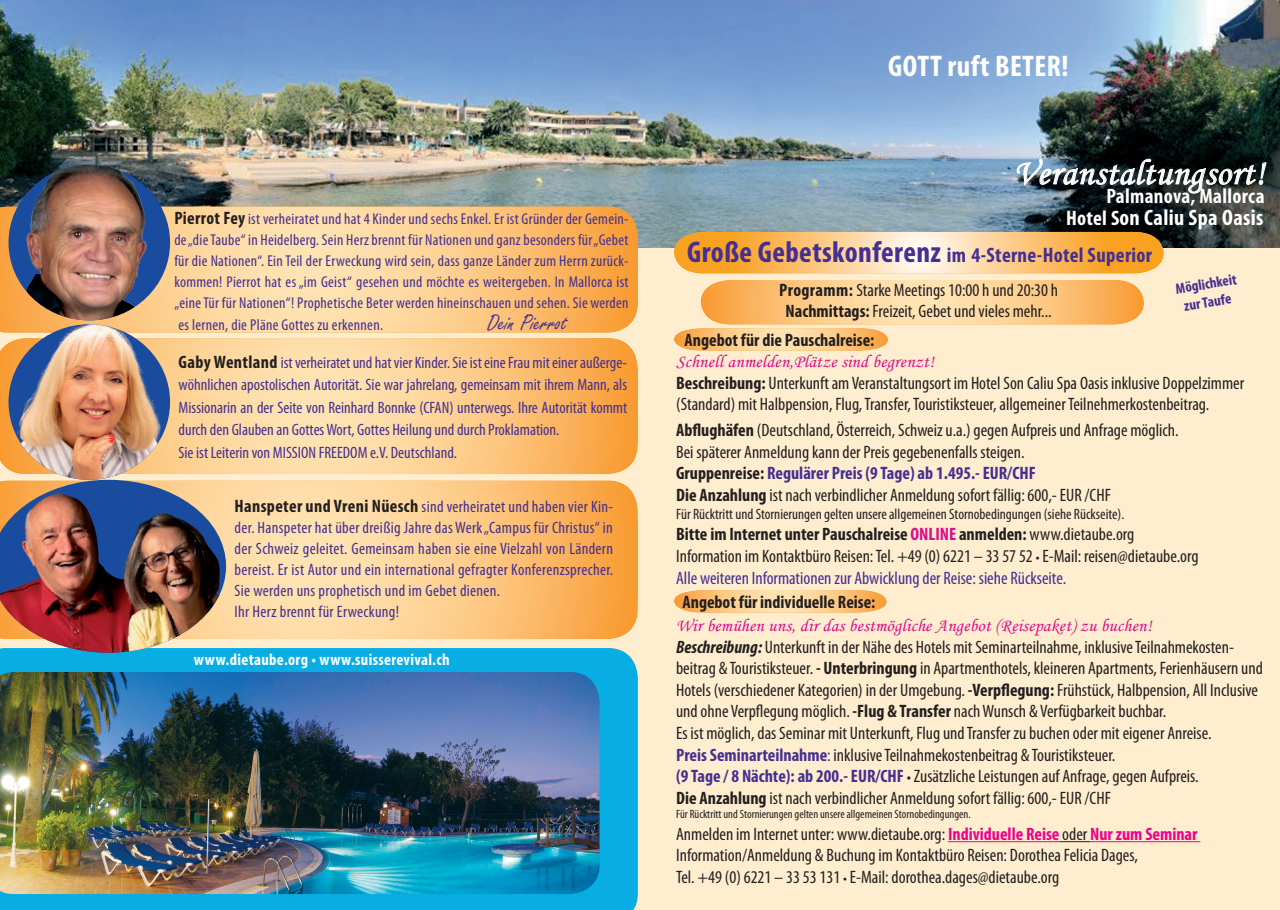
<style>
.page{position:relative;width:1280px;height:910px;background:#fff}
.page>*{position:absolute;margin:0;border:0;box-sizing:border-box;transform-origin:0 0}
.t1{font:36px "Monotype Corsiva";letter-spacing:.015em;color:#fff}
.t2{font:700 condensed 30px "Myriad Pro";letter-spacing:.015em;color:#fff}
.t3{font:24px "Freestyle Script";color:#452f92}
.t4{font:700 condensed 22.5px "Myriad Pro";letter-spacing:.015em;color:#fff}
.t5{font:700 condensed 21px "Myriad Pro";letter-spacing:.015em;color:#452f92}
.t6{font:700 condensed 21px "Myriad Pro";letter-spacing:.01em;color:#fff}
.t7{font:condensed 18px/21.6px "Myriad Pro";color:#231f20}
.t8{font:18px "Monotype Corsiva";letter-spacing:.015em;color:#dd098c}
.t9{font:700 condensed 18px "Myriad Pro";color:#231f20}
.t10{font:condensed 16.5px/22.5px "Myriad Pro";color:#452f92}
.t11{font:condensed 16.5px/21px "Myriad Pro";letter-spacing:.02em;color:#452f92}
.t12{font:700 condensed 16.5px "Myriad Pro";letter-spacing:.02em;color:#fff}
.t13{font:condensed 15.75px/21.1px "Myriad Pro";letter-spacing:.02em;color:#452f92;text-align:justify}
.t14{font:condensed 15px "Myriad Pro";color:#231f20}
.t15{font:700 condensed 15px/18px "Myriad Pro";color:#452f92;text-align:center}
.t16{font:condensed 12px "Myriad Pro";color:#231f20}
.s1{font-weight:700;font-size:18px;color:#231f20}
.s2{font-size:21px}
.s3{font-size:30px}
.s4{font-weight:700}
.s5{font-weight:700;color:#452f92}
.s6{font-weight:700;color:#dd098c}
.s7{font-size:15px}
.s8{color:#452f92}
.s9{font-weight:700;font-style:italic}
.s10{color:#343091}
.s11{font-weight:700;font-size:15px}
.s12{font-weight:700;color:#ed028c}
</style>
<div class="page">
<div style="left:0;top:210px;width:1280px;height:700px;background:#feedcf"></div>
<img style="left:0;top:0;width:1280px;height:248px">
<hr style="left:948px;top:841px;width:111px;height:1px;background:#ed028c">
<hr style="left:1059px;top:841px;width:31px;height:1px;background:#231f20">
<hr style="left:1090px;top:841px;width:110px;height:1px;background:#ed028c">
<svg style="left:674px;top:280px;width:470px;height:71px"></svg>
<svg style="left:674px;top:232px;width:490px;height:42px;background:#f9c375"></svg>
<div style="left:0;top:648px;width:638px;height:262px;background:#07ade3"></div>
<img style="left:0;top:672px;width:600px;height:222px">
<svg style="left:0;top:206px;width:638px;height:127px;background:#fbca87"></svg>
<img style="left:9px;top:165px;width:161px;height:155px;border-radius:50%">
<svg style="left:1016px;top:158px;width:251px;height:36px;background:#444e51"></svg>
<svg style="left:674px;top:590px;width:213px;height:23px;background:#fccb89"></svg>
<svg style="left:0;top:338px;width:638px;height:136px;background:#fcca88"></svg>
<img style="left:9px;top:324px;width:161px;height:156px;border-radius:50%">
<svg style="left:226px;top:480px;width:412px;height:159px;background:#fccb88"></svg>
<img style="left:0;top:480px;width:226px;height:173px">
<p class="t13" style="left:174px;top:208px;width:456px"><span class="s1">Pierrot Fey</span> ist verheiratet und hat 4 Kinder und sechs Enkel. Er ist Gründer der Gemein&shy;de „die Taube“ in Heidelberg. Sein Herz brennt für Nationen und ganz besonders für „Gebet für die Nationen“. Ein Teil der Erweckung wird sein, dass ganze Länder zum Herrn zurück&shy;kommen! Pierrot hat es „im Geist“ gesehen und möchte es weitergeben. In Mallorca ist „eine Tür für Nationen“! Prophetische Beter werden hineinschauen und sehen. Sie werden es lernen, die Pläne Gottes zu erkennen.</p>
<h3 class="t3" style="left:488px;top:310px;width:81px">Dein Pierrot</h3>
<p class="t10" style="left:179px;top:351px;width:450px"><span class="s1">Gaby Wentland</span> ist verheiratet und hat vier Kinder. Sie ist eine Frau mit einer außerge&shy;wöhnlichen apostolischen Autorität. Sie war jahrelang, gemeinsam mit ihrem Mann, als Missionarin an der Seite von Reinhard Bonnke (CFAN) unterwegs. Ihre Autorität kommt durch den Glauben an Gottes Wort, Gottes Heilung und durch Proklamation.<br>Sie ist Leiterin von MISSION FREEDOM e.V. Deutschland.</p>
<p class="t11" style="left:235px;top:495px;width:380px"><span class="s1">Hanspeter und Vreni Nüesch</span> sind verheiratet und haben vier Kin&shy;der. Hanspeter hat über dreißig Jahre das Werk „Campus für Christus“ in der Schweiz geleitet. Gemeinsam haben sie eine Vielzahl von Ländern bereist. Er ist Autor und ein international gefragter Konferenzsprecher.<br>Sie werden uns prophetisch und im Gebet dienen.<br>Ihr Herz brennt für Erweckung!</p>
<p class="t12" style="left:194px;top:649px;width:257px">www.dietaube.org • www.suisserevival.ch</p>
<h2 class="t2" style="left:888px;top:47px;width:182px">GOTT ruft BETER!</h2>
<h1 class="t1" style="left:1013px;top:151px;width:253px">Veranstaltungsort!</h1>
<p class="t6" style="left:1106px;top:182px;width:160px">Palmanova, Mallorca</p>
<p class="t4" style="left:1066px;top:203px;width:199px"><span class="s2">Hotel S</span>on Caliu Spa Oasis</p>
<p class="t5" style="left:687px;top:242px;width:466px"><span class="s3">Große Gebetskonferenz</span> im 4-Sterne-Hotel Superior</p>
<p class="t7" style="left:779px;top:279px;width:280px;text-align:center"><span class="s4">Programm:</span> Starke Meetings 10:00 h und 20:30 h<br><span class="s4">Nachmittags:</span> Freizeit, Gebet und vieles mehr...</p>
<p class="t9" style="left:685px;top:328px;width:191px">Angebot für die Pauschalreise:</p>
<p class="t15" style="left:1174px;top:280px;width:63px;rotate:-9deg">Möglichkeit zurTaufe</p>
<p class="t8" style="left:676px;top:350px;width:259px">Schnell anmelden,Plätze sind begrenzt!</p>
<p class="t7" style="left:676px;top:372px;width:570px"><span class="s4">Beschreibung:</span> Unterkunft am Veranstaltungsort im Hotel Son Caliu Spa Oasis inklusive Doppelzimmer (Standard) mit Halbpension, Flug, Transfer, Touristiksteuer, allgemeiner Teilnehmerkostenbeitrag.</p>
<p class="t7" style="left:676px;top:419px;width:504px"><span class="s4">Abflughäfen</span> (Deutschland, Österreich, Schweiz u.a.) gegen Aufpreis und Anfrage möglich.<br>Bei späterer Anmeldung kann der Preis gegebenenfalls steigen.<br><span class="s4">Gruppenreise:</span> <span class="s5">Regulärer Preis (9 Tage) ab 1.495.- EUR/CHF<br></span><span class="s4">Die Anzahlung</span> ist nach verbindlicher Anmeldung sofort fällig: 600,- EUR /CHF</p>
<p class="t14" style="left:676px;top:505px;width:450px">Für Rücktritt und Stornierungen gelten unsere allgemeinen Stornobedingungen (siehe Rückseite).</p>
<p class="t7" style="left:676px;top:523px;width:524px"><span class="s4">Bitte im Internet unter Pauschalreise</span> <span class="s6">ONLINE</span> <span class="s4">anmelden:</span> www.dietaube.org<br>Information im Kontaktbüro Reisen: Tel. +49 (0) 6221 – 33 57 52 <span class="s7">•</span> E-Mail: reisen@dietaube.org<br><span class="s8">Alle weiteren Informationen zur Abwicklung der Reise: siehe Rückseite.</span></p>
<p class="t8" style="left:676px;top:615px;width:477px">Wir bemühen uns, dir das bestmögliche Angebot (Reisepaket) zu buchen!</p>
<p class="t7" style="left:676px;top:636px;width:588px"><span class="s9">Beschreibung:</span> Unterkunft in der Nähe des Hotels mit Seminarteilnahme, inklusive Teilnahmekosten&shy;beitrag &amp; Touristiksteuer. <span class="s4">- Unterbringung</span> in Apartmenthotels, kleineren Apartments, Ferienhäusern und Hotels (verschiedener Kategorien) in der Umgebung. <span class="s4">-Verpflegung:</span> Frühstück, Halbpension, All Inclusive und ohne Verpflegung möglich. <span class="s4">-Flug &amp; Transfer</span> nach Wunsch &amp; Verfügbarkeit buchbar.<br>Es ist möglich, das Seminar mit Unterkunft, Flug und Transfer zu buchen oder mit eigener Anreise.<br><span class="s5">Preis Seminarteilnahme</span><span class="s10">:</span> inklusive Teilnahmekostenbeitrag &amp; Touristiksteuer.<br><span class="s5">(9 Tage / 8 Nächte): ab 200.- EUR/CHF</span> <span class="s11">•</span> Zusätzliche Leistungen auf Anfrage, gegen Aufpreis.<br><span class="s4">Die Anzahlung</span> ist nach verbindlicher Anmeldung sofort fällig: 600,- EUR /CHF</p>
<p class="t16" style="left:676px;top:807px;width:296px">Für Rücktritt und Stornierungen gelten unsere allgemeinen Stornobedingungen.</p>
<p class="t7" style="left:676px;top:823px;width:523px">Anmelden im Internet unter: www.dietaube.org: <span class="s12">Individuelle Reise</span> oder <span class="s12">Nur zum Seminar<br></span>Information/Anmeldung &amp; Buchung im Kontaktbüro Reisen: Dorothea Felicia Dages,<br>Tel. +49 (0) 6221 – 33 53 131 <span class="s7">•</span> E-Mail: dorothea.dages@dietaube.org</p>
<p class="t9" style="left:682px;top:591px;width:194px">Angebot für individuelle Reise:</p>
</div>
